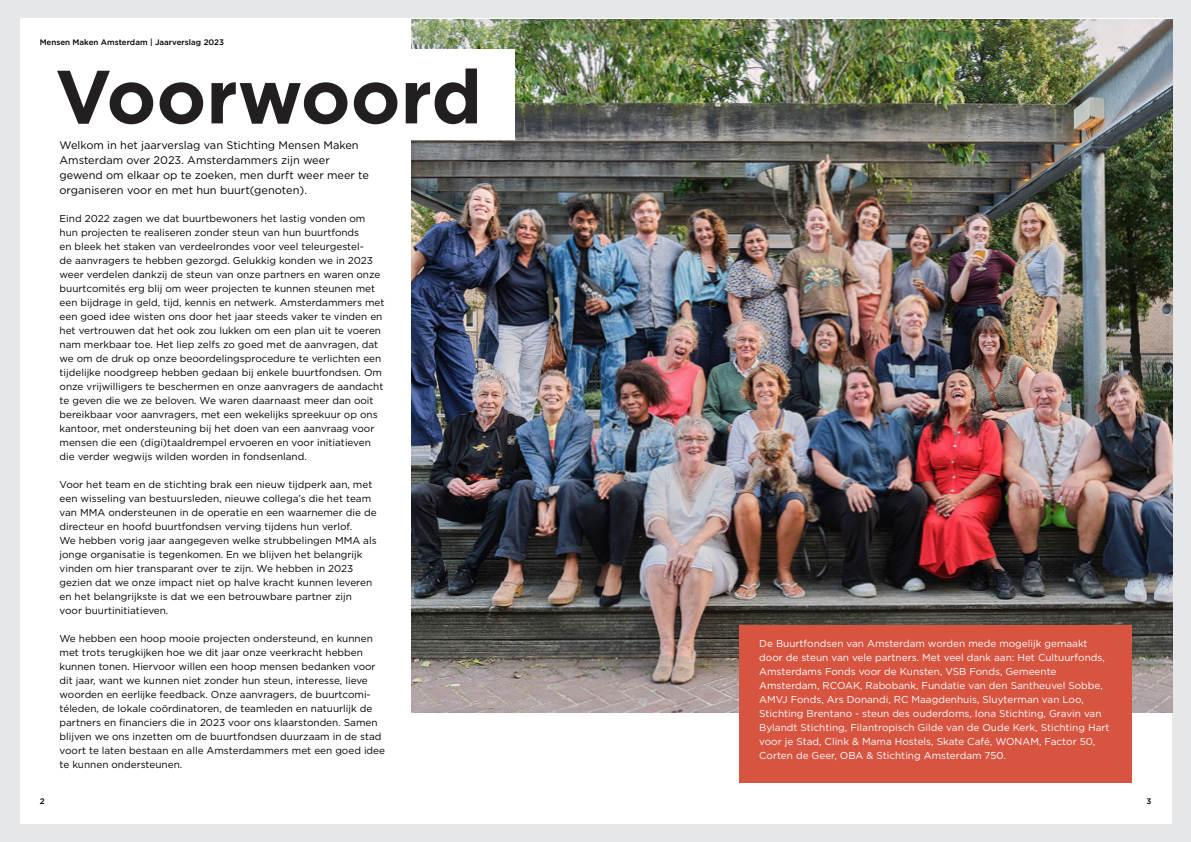
<style>
.page{position:relative;width:1191px;height:842px;background:#e6e7e9}
.page>*{position:absolute;margin:0;border:0;box-sizing:border-box;transform-origin:0 0}
.t1{font:700 75.2px "Gotham";color:#231f20}
.t2{font:11px/15px "Gotham";color:#000}
.t3{font:10px/14px "Gotham";color:#000}
.t4{font:10px/14px "Gotham";color:#fff}
.t5{font:500 8px "Gotham";color:#000}
</style>
<div class="page">
<div style="left:20px;top:18px;width:1151px;height:805px;background:#fff"></div>
<img style="left:412px;top:20px;width:760px;height:693px">
<div style="left:60px;top:50px;width:454px;height:90px;background:#fff"></div>
<div style="left:739px;top:625px;width:392px;height:158px;background:#d65440"></div>
<p class="t5" style="left:40px;top:37px;width:186px">Mensen Maken Amsterdam | Jaarverslag 2023</p>
<p class="t1" style="left:55px;top:47px;width:428px">Voorwoord</p>
<p class="t2" style="left:60px;top:137px;width:301px">Welkom in het jaarverslag van Stichting Mensen Maken</p>
<p class="t2" style="left:60px;top:152px;width:311px">Amsterdam over 2023. Amsterdammers zijn weer gewend om elkaar op te zoeken, men durft weer meer te organiseren voor en met hun buurt(genoten).</p>
<p class="t3" style="left:60px;top:211px;width:326px">Eind 2022 zagen we dat buurtbewoners het lastig vonden om hun projecten te realiseren zonder steun van hun buurtfonds<br>en bleek het staken van verdeelrondes voor veel teleurgestel-<br>de aanvragers te hebben gezorgd. Gelukkig konden we in 2023 weer verdelen dankzij de steun van onze partners en waren onze buurtcomités erg blij om weer projecten te kunnen steunen met een bijdrage in geld, tijd, kennis en netwerk. Amsterdammers met</p>
<p class="t3" style="left:60px;top:309px;width:325px">een goed idee wisten ons door het jaar steeds vaker te vinden en het vertrouwen dat het ook zou lukken om een plan uit te voeren nam merkbaar toe. Het liep zelfs zo goed met de aanvragen, dat we om de druk op onze beoordelingsprocedure te verlichten een tijdelijke noodgreep hebben gedaan bij enkele buurtfondsen. Om onze vrijwilligers te beschermen en onze aanvragers de aandacht te geven die we ze beloven. We waren daarnaast meer dan ooit bereikbaar voor aanvragers, met een wekelijks spreekuur op ons kantoor, met ondersteuning bij het doen van een aanvraag voor mensen die een (digi)taaldrempel ervoeren en voor initiatieven die verder wegwijs wilden worden in fondsenland.</p>
<p class="t3" style="left:60px;top:477px;width:319px">Voor het team en de stichting brak een nieuw tijdperk aan, met een wisseling van bestuursleden, nieuwe collega’s die het team van MMA ondersteunen in de operatie en een waarnemer die de directeur en hoofd buurtfondsen verving tijdens hun verlof.<br>We hebben vorig jaar aangegeven welke strubbelingen MMA als</p>
<p class="t3" style="left:60px;top:547px;width:314px">jonge organisatie is tegenkomen. En we blijven het belangrijk vinden om hier transparant over te zijn. We hebben in 2023 gezien dat we onze impact niet op halve kracht kunnen leveren en het belangrijkste is dat we een betrouwbare partner zijn voor buurtinitiatieven.</p>
<p class="t3" style="left:60px;top:631px;width:327px">We hebben een hoop mooie projecten ondersteund, en kunnen met trots terugkijken hoe we dit jaar onze veerkracht hebben kunnen tonen. Hiervoor willen een hoop mensen bedanken voor dit jaar, want we kunnen niet zonder hun steun, interesse, lieve woorden en eerlijke feedback. Onze aanvragers, de buurtcomi&shy;téleden, de lokale coördinatoren, de teamleden en natuurlijk de partners en financiers die in 2023 voor ons klaarstonden. Samen blijven we ons inzetten om de buurtfondsen duurzaam in de stad voort te laten bestaan en alle Amsterdammers met een goed idee te kunnen ondersteunen.</p>
<p class="t4" style="left:759px;top:636px;width:352px">De Buurtfondsen van Amsterdam worden mede mogelijk gemaakt door de steun van vele partners. Met veel dank aan: Het Cultuurfonds, Amsterdams Fonds voor de Kunsten, VSB Fonds, Gemeente Amsterdam, RCOAK, Rabobank, Fundatie van den Santheuvel Sobbe, AMVJ Fonds, Ars Donandi, RC Maagdenhuis, Sluyterman van Loo, Stichting Brentano - steun des ouderdoms, Iona Stichting, Gravin van Bylandt Stichting, Filantropisch Gilde van de Oude Kerk, Stichting Hart voor je Stad, Clink &amp; Mama Hostels, Skate Café, WONAM, Factor 50, Corten de Geer, OBA &amp; Stichting Amsterdam 750.</p>
<p class="t5" style="left:40px;top:796px;width:6px">2</p>
<p class="t5" style="left:1146px;top:796px;width:6px">3</p>
</div>
